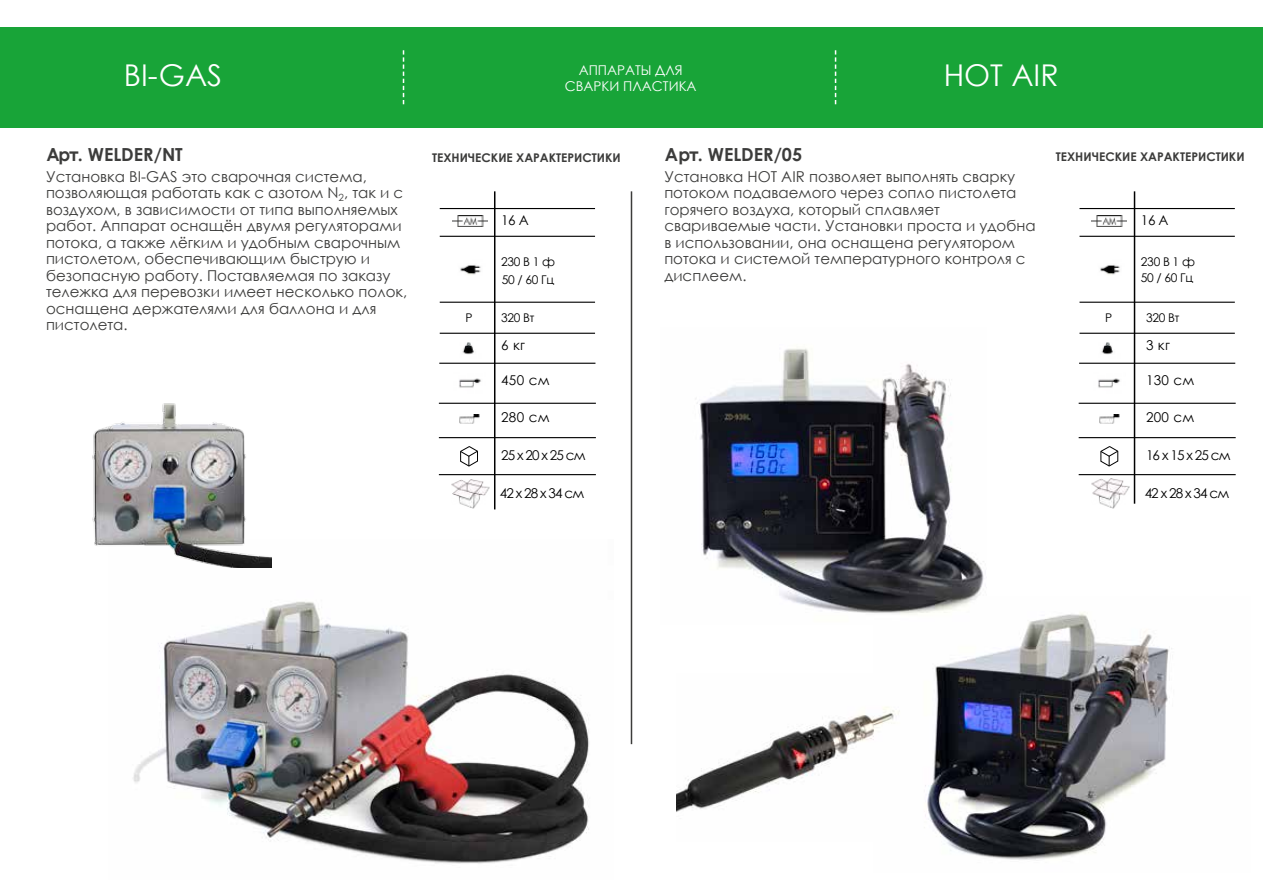
<style>
.page{position:relative;width:1263px;height:893px;background:#fff}
.page>*{position:absolute;margin:0;border:0;box-sizing:border-box;transform-origin:0 0}
.t1{font:30px "Century Gothic";color:#fff}
.t2{font:700 18px "Century Gothic";color:#3c3c3b}
.t3{font:15px/16.5px "Century Gothic";color:#3c3c3b}
.t4{font:13.5px "Century Gothic";letter-spacing:.025em;color:#000}
.t5{font:13.5px/15.8px "Century Gothic";color:#fff;text-align:center}
.t6{font:700 12px "Century Gothic";color:#3c3c3b}
.t7{font:12px/17.4px "Century Gothic";letter-spacing:-.025em;color:#000}
.s1{font-style:inherit}
</style>
<div class="page">
<img style="left:925px;top:612px;width:247px;height:248px">
<img style="left:133px;top:557px;width:456px;height:307px">
<img style="left:92px;top:403px;width:179px;height:164px">
<div style="left:0;top:27px;width:1263px;height:101px;background:#18a438"></div>
<img style="left:677px;top:707px;width:223px;height:105px">
<hr style="left:631px;top:191px;width:1px;height:553px;background:#3c3c3b">
<svg style="left:403px;top:50px;width:1px;height:54px"></svg>
<svg style="left:835px;top:50px;width:1px;height:54px"></svg>
<hr style="left:494px;top:191px;width:1px;height:318px;background:#000">
<hr style="left:439px;top:403px;width:157px;height:1px;background:#000">
<hr style="left:439px;top:437px;width:157px;height:1px;background:#000">
<hr style="left:439px;top:474px;width:157px;height:1px;background:#000">
<hr style="left:439px;top:363px;width:156px;height:1px;background:#000">
<hr style="left:440px;top:333px;width:155px;height:1px;background:#000">
<hr style="left:440px;top:302px;width:155px;height:1px;background:#000">
<hr style="left:440px;top:236px;width:155px;height:1px;background:#000">
<hr style="left:440px;top:208px;width:155px;height:1px;background:#000">
<img style="left:460px;top:265px;width:21px;height:10px">
<img style="left:462px;top:342px;width:12px;height:13px">
<img style="left:459px;top:378px;width:22px;height:10px">
<img style="left:460px;top:414px;width:19px;height:9px">
<img style="left:452px;top:216px;width:35px;height:10px">
<svg style="left:460px;top:446px;width:18px;height:21px"></svg>
<img style="left:452px;top:479px;width:37px;height:30px">
<hr style="left:1134px;top:191px;width:1px;height:313px;background:#000">
<hr style="left:1079px;top:403px;width:157px;height:1px;background:#000">
<hr style="left:1079px;top:437px;width:157px;height:1px;background:#000">
<hr style="left:1079px;top:474px;width:157px;height:1px;background:#000">
<hr style="left:1079px;top:363px;width:156px;height:1px;background:#000">
<hr style="left:1079px;top:333px;width:156px;height:1px;background:#000">
<hr style="left:1079px;top:302px;width:156px;height:1px;background:#000">
<hr style="left:1079px;top:236px;width:156px;height:1px;background:#000">
<hr style="left:1079px;top:208px;width:156px;height:1px;background:#000">
<img style="left:1100px;top:265px;width:20px;height:10px">
<img style="left:1101px;top:342px;width:12px;height:13px">
<img style="left:1098px;top:378px;width:22px;height:10px">
<img style="left:1099px;top:414px;width:20px;height:9px">
<img style="left:1092px;top:216px;width:35px;height:10px">
<svg style="left:1100px;top:446px;width:18px;height:21px"></svg>
<img style="left:1092px;top:479px;width:37px;height:30px">
<img style="left:695px;top:348px;width:292px;height:276px">
<h1 class="t1" style="left:124px;top:55px;width:100px">BI-GAS</h1>
<h1 class="t1" style="left:944px;top:54px;width:116px">HOT AIR</h1>
<p class="t5" style="left:565px;top:62px;width:133px">АППАРАТЫ ДЛЯ<br>СВАРКИ ПЛАСТИКА</p>
<p class="t2" style="left:46px;top:141px;width:138px">Арт. WELDER/NT</p>
<p class="t3" style="left:46px;top:168px;width:363px">Установка BI-GAS это сварочная система, позволяющая работать как с азотом N<sub>2</sub>, так и с воздухом, в зависимости от типа выполняемых работ. Аппарат оснащён двумя регуляторами потока, а также лёгким и удобным сварочным пистолетом, обеспечивающим быструю и безопасную работу. Поставляемая по заказу тележка для перевозки имеет несколько полок, оснащена держателями для баллона и для пистолета.</p>
<p class="t2" style="left:665px;top:141px;width:139px">A<span class="s1">рт</span>. WELDER/05</p>
<p class="t3" style="left:664px;top:168px;width:373px">Установка HOT AIR позволяет выполнять сварку потоком подаваемого через сопло пистолета горячего воздуха, который сплавляет свариваемые части. Установки проста и удобна в использовании, она оснащена регулятором потока и системой температурного контроля с дисплеем.</p>
<p class="t6" style="left:432px;top:148px;width:190px">ТЕХНИЧЕСКИЕ ХАРАКТЕРИСТИКИ</p>
<p class="t6" style="left:1056px;top:147px;width:190px">ТЕХНИЧЕСКИЕ ХАРАКТЕРИСТИКИ</p>
<p class="t4" style="left:501px;top:211px;width:29px">16 A</p>
<p class="t7" style="left:501px;top:253px;width:56px">230 В 1 ф<br>50 / 60 Гц</p>
<p class="t4" style="left:1141px;top:211px;width:29px">16 A</p>
<p class="t7" style="left:1141px;top:254px;width:56px;line-height:15.5px">230 В 1 ф<br>50 / 60 Гц</p>
<p class="t7" style="left:1146px;top:309px;width:35px">320 Вт</p>
<p class="t4" style="left:1146px;top:335px;width:25px">3 кг</p>
<p class="t4" style="left:1146px;top:370px;width:50px">130 см</p>
<p class="t4" style="left:1146px;top:408px;width:50px">200 см</p>
<p class="t4" style="left:1146px;top:446px;width:86px">16x15x25 см</p>
<p class="t4" style="left:1145px;top:483px;width:86px">42x28x34 см</p>
<p class="t7" style="left:465px;top:309px;width:9px">P</p>
<p class="t7" style="left:501px;top:309px;width:35px">320 Вт</p>
<p class="t4" style="left:501px;top:335px;width:25px">6 кг</p>
<p class="t4" style="left:501px;top:370px;width:50px">450 см</p>
<p class="t4" style="left:501px;top:408px;width:50px">280 см</p>
<p class="t4" style="left:501px;top:446px;width:86px">25x20x25 см</p>
<p class="t4" style="left:500px;top:483px;width:86px">42x28x34 см</p>
<p class="t7" style="left:1105px;top:309px;width:9px">P</p>
</div>
